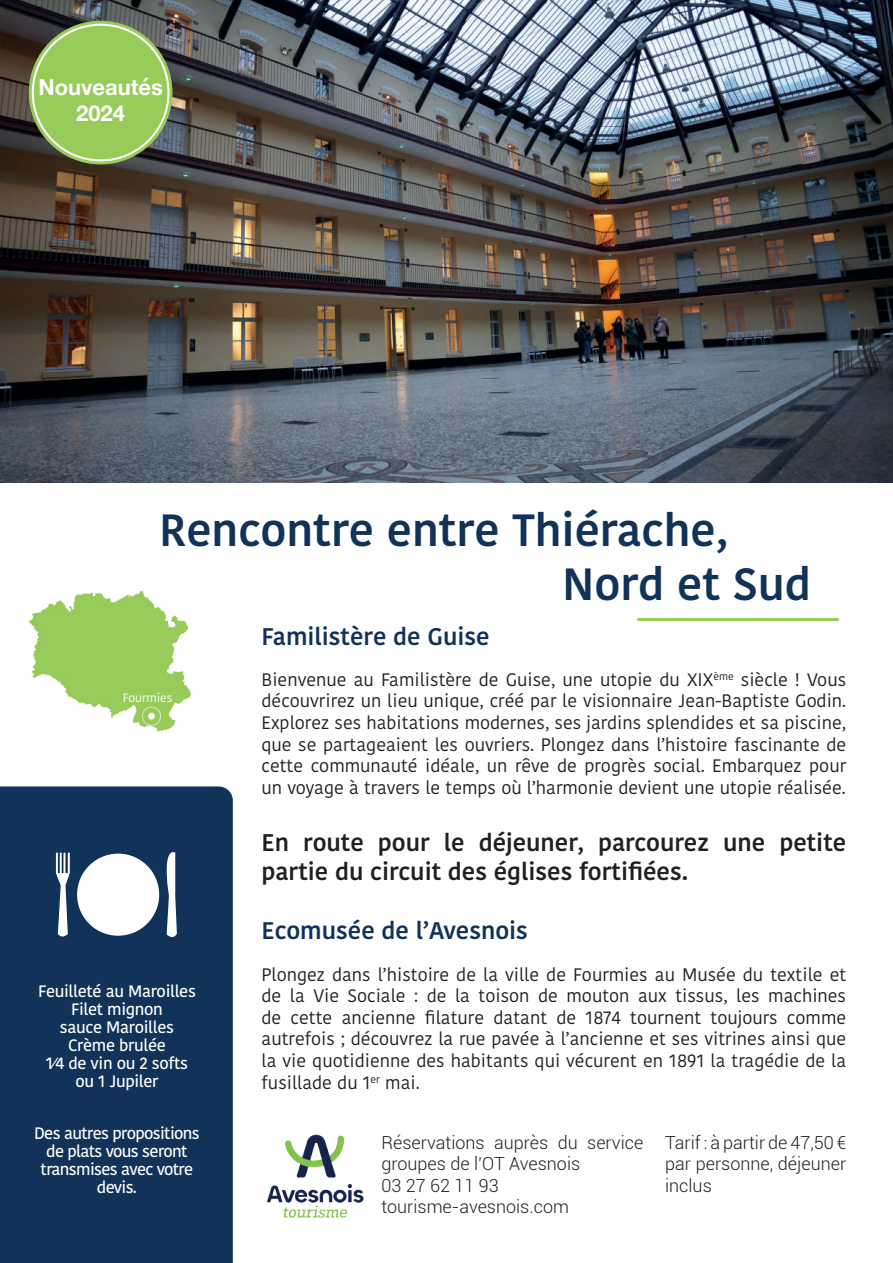
<style>
.page{position:relative;width:893px;height:1263px;background:#fff}
.page>*{position:absolute;margin:0;border:0;box-sizing:border-box;transform-origin:0 0}
.t1{font:600 45px/54px "Kohinoor Devanagari";color:#113259}
.t2{font:600 24px/28.8px "Kohinoor Devanagari";color:#231f20}
.t3{font:600 24px "Kohinoor Devanagari";color:#113259}
.t4{font:700 21.9px/26.4px "Helvetica Neue";color:#fff;text-align:center}
.t5{font:18px/21.6px "Kohinoor Devanagari";color:#231f20;text-align:justify}
.t6{font:300 18px/21.6px "Roboto";color:#231f20;text-align:justify}
.t7{font:500 16.5px/18px "Kohinoor Devanagari";letter-spacing:-.02em;color:#fff;text-align:center}
.t8{font:500 16.5px/18px "Kohinoor Devanagari";letter-spacing:-.04em;color:#fff;text-align:center}
.t9{font:12px "Kohinoor Devanagari";color:#fff}
</style>
<div class="page">
<div style="left:0;top:786px;width:233px;height:477px;background:#113259"></div>
<img style="left:0;top:0;width:893px;height:482px">
<div style="left:77px;top:854px;width:82px;height:82px;background:#fff;border-radius:50%"></div>
<svg style="left:56px;top:852px;width:14px;height:88px"></svg>
<svg style="left:162px;top:852px;width:15px;height:89px"></svg>
<hr style="left:638px;top:618px;width:199px;height:3px;background:#98cc5a">
<img style="left:28px;top:590px;width:163px;height:142px">
<img style="left:114px;top:615px;width:77px;height:53px">
<div style="left:29px;top:21px;width:143px;height:143px;background:#98cc5a;border-radius:50%"></div>
<img style="left:266px;top:1134px;width:98px;height:84px">
<p class="t4" style="left:38px;top:74px;width:126px">Nouveautés<br>2024</p>
<h1 class="t1" style="left:562px;top:503px;width:250px;text-indent:-403px">Rencontre entre Thiérache,<br>Nord et Sud</h1>
<h2 class="t3" style="left:261px;top:622px;width:230px">Familistère de Guise</h2>
<p class="t9" style="left:123px;top:690px;width:51px">Fourmies</p>
<p class="t7" style="left:38px;top:982px;width:159px">Feuilleté au Maroilles<br>Filet mignon<br>sauce Maroilles<br>Crème brulée<br>1⁄4 de vin ou 2 softs ou 1 Jupiler</p>
<p class="t8" style="left:34px;top:1124px;width:167px">Des autres propositions de plats vous seront transmises avec votre devis.</p>
<p class="t5" style="left:261px;top:669px;width:586px">Bienvenue au Familistère de Guise, une utopie du XIX<sup>ème</sup> siècle ! Vous découvrirez un lieu unique, créé par le visionnaire Jean-Baptiste Godin.<br>Explorez ses habitations modernes, ses jardins splendides et sa piscine, que se partageaient les ouvriers. Plongez dans l’histoire fascinante de cette communauté idéale, un rêve de progrès social. Embarquez pour un voyage à travers le temps où l’harmonie devient une utopie réalisée.</p>
<h2 class="t2" style="left:261px;top:828px;width:586px">En route pour le déjeuner, parcourez une petite partie du circuit des églises fortifiées.</h2>
<h2 class="t3" style="left:261px;top:917px;width:268px">Ecomusée de l’Avesnois</h2>
<p class="t5" style="left:262px;top:963px;width:586px">Plongez dans l’histoire de la ville de Fourmies au Musée du textile et de la Vie Sociale : de la toison de mouton aux tissus, les machines de cette ancienne filature datant de 1874 tournent toujours comme autrefois ; découvrez la rue pavée à l’ancienne et ses vitrines ainsi que la vie quotidienne des habitants qui vécurent en 1891 la tragédie de la fusillade du 1<sup>er</sup> mai.</p>
<p class="t6" style="left:381px;top:1131px;width:263px;text-align:left">Réservations auprès du service groupes de l’OT Avesnois<br>03 27 62 11 93 tourisme-avesnois.com</p>
<p class="t6" style="left:665px;top:1131px;width:183px">Tarif : à partir de 47,50 € par personne, déjeuner inclus</p>
</div>
